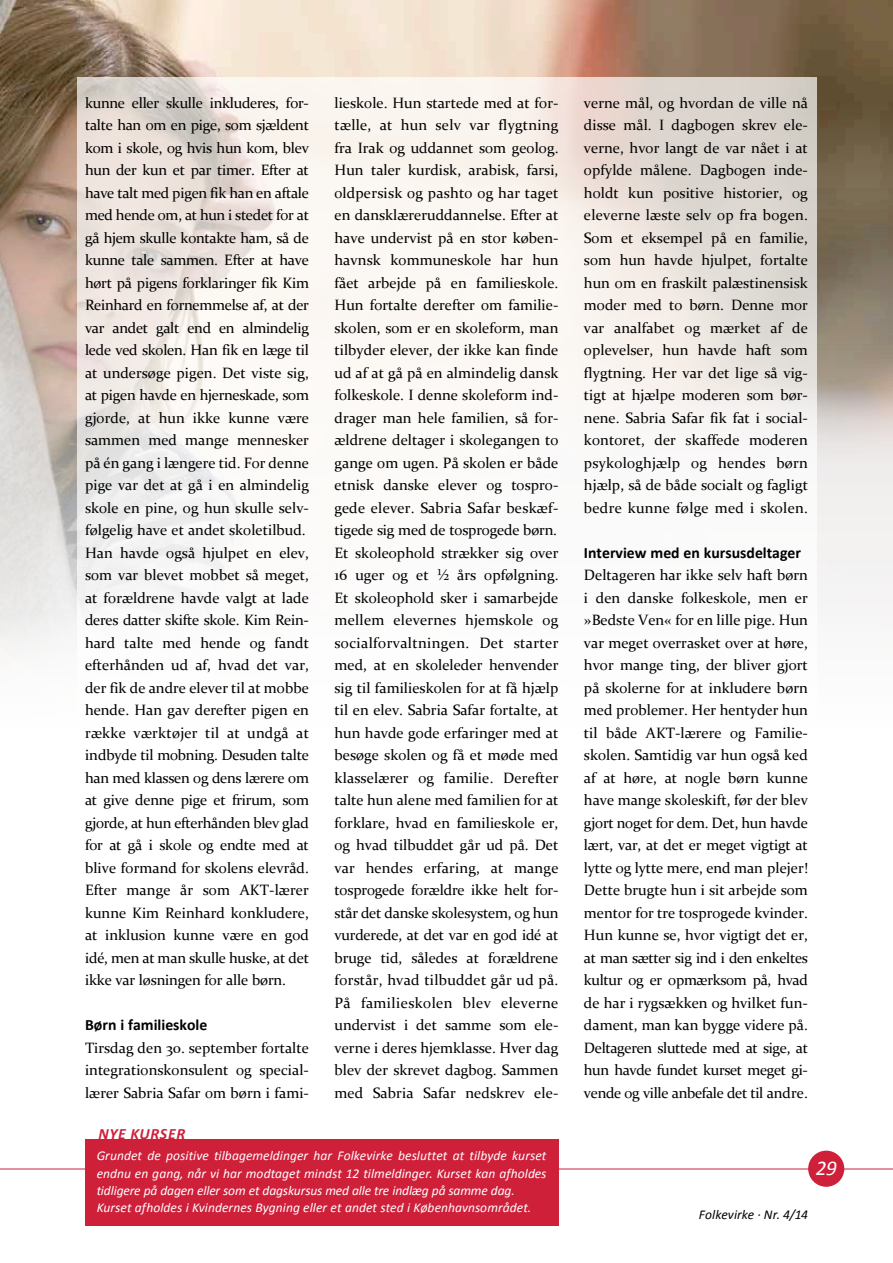
<style>
.page{position:relative;width:893px;height:1263px;background:#fff}
.page>*{position:absolute;margin:0;border:0;box-sizing:border-box;transform-origin:0 0}
.t1{font:italic 21px "Calibri";color:#fff}
.t2{font:700 15.75px "Calibri";color:#000}
.t3{font:italic 700 15.75px "Calibri";letter-spacing:.04em;color:#cf203a}
.t4{font:15px/22.5px "Constantia";color:#000}
.t5{font:italic 13.5px/17.2px "Calibri";letter-spacing:.005em;color:#fff}
.t6{font:italic 13.5px "Calibri";color:#000}
</style>
<div class="page">
<img style="left:0;top:0;width:893px;height:655px">
<svg style="left:77px;top:77px;width:739px;height:578px;fill:#faf7f3"></svg>
<div style="left:808px;top:1150px;width:36px;height:37px;background:#cf203a;border-radius:50%"></div>
<hr style="left:0;top:1168px;width:893px;height:1px;background:#cf203a">
<div style="left:85px;top:1139px;width:474px;height:86px;background:#cf203a"></div>
<p class="t4" style="left:85px;top:91px;width:225px">kunne eller skulle inkluderes, for&shy;talte han om en pige, som sjældent kom i skole, og hvis hun kom, blev hun der kun et par timer. Efter at have talt med pigen fik han en aftale med hende om, at hun i stedet for at gå hjem skulle kontakte ham, så de kunne tale sammen. Efter at have hørt på pigens forklaringer fik Kim<br>Reinhard en fornemmelse af, at der var andet galt end en almindelig lede ved skolen. Han fik en læge til at undersøge pigen. Det viste sig, at pigen havde en hjerneskade, som gjorde, at hun ikke kunne være sammen med mange mennesker på én gang i længere tid. For denne pige var det at gå i en almindelig skole en pine, og hun skulle selv&shy;følgelig have et andet skoletilbud.<br>Han havde også hjulpet en elev, som var blevet mobbet så meget, at forældrene havde valgt at lade deres datter skifte skole. Kim Rein&shy;hard talte med hende og fandt efterhånden ud af, hvad det var, der fik de andre elever til at mobbe hende. Han gav derefter pigen en række værktøjer til at undgå at indbyde til mobning. Desuden talte han med klassen og dens lærere om at give denne pige et frirum, som gjorde, at hun efterhånden blev glad for at gå i skole og endte med at blive formand for skolens elevråd.<br>Efter mange år som AKT-lærer kunne Kim Reinhard konkludere, at inklusion kunne være en god idé, men at man skulle huske, at det ikke var løsningen for alle børn.</p>
<p class="t2" style="left:85px;top:1015px;width:124px">Børn i familieskole</p>
<p class="t4" style="left:85px;top:1036px;width:225px;text-align:justify">Tirsdag den 30. september fortalte integrationskonsulent og special&shy;lærer Sabria Safar om børn i fami-</p>
<p class="t3" style="left:99px;top:1124px;width:88px">NyE KURSER</p>
<p class="t4" style="left:334px;top:91px;width:225px">lieskole. Hun startede med at for&shy;tælle, at hun selv var flygtning fra Irak og uddannet som geolog.<br>Hun taler kurdisk, arabisk, farsi, oldpersisk og pashto og har taget en dansklæreruddannelse. Efter at have undervist på en stor køben&shy;havnsk kommuneskole har hun fået arbejde på en familieskole.<br>Hun fortalte derefter om familie&shy;skolen, som er en skoleform, man tilbyder elever, der ikke kan finde ud af at gå på en almindelig dansk folkeskole. I denne skoleform ind&shy;drager man hele familien, så for&shy;ældrene deltager i skolegangen to gange om ugen. På skolen er både etnisk danske elever og tospro&shy;gede elever. Sabria Safar beskæf&shy;tigede sig med de tosprogede børn.<br>Et skoleophold strækker sig over<br>16 uger og et ½ års opfølgning.<br>Et skoleophold sker i samarbejde mellem elevernes hjemskole og socialforvaltningen. Det starter med, at en skoleleder henvender sig til familieskolen for at få hjælp til en elev. Sabria Safar fortalte, at hun havde gode erfaringer med at besøge skolen og få et møde med klasselærer og familie. Derefter talte hun alene med familien for at forklare, hvad en familieskole er, og hvad tilbuddet går ud på. Det var hendes erfaring, at mange tosprogede forældre ikke helt for&shy;står det danske skolesystem, og hun vurderede, at det var en god idé at bruge tid, således at forældrene forstår, hvad tilbuddet går ud på.<br>På familieskolen blev eleverne undervist i det samme som ele&shy;verne i deres hjemklasse. Hver dag blev der skrevet dagbog. Sammen med Sabria Safar nedskrev ele-</p>
<p class="t4" style="left:584px;top:91px;width:225px">verne mål, og hvordan de ville nå disse mål. I dagbogen skrev ele&shy;verne, hvor langt de var nået i at opfylde målene. Dagbogen inde&shy;holdt kun positive historier, og eleverne læste selv op fra bogen.<br>Som et eksempel på en familie, som hun havde hjulpet, fortalte hun om en fraskilt palæstinensisk moder med to børn. Denne mor var analfabet og mærket af de oplevelser, hun havde haft som flygtning. Her var det lige så vig&shy;tigt at hjælpe moderen som bør&shy;nene. Sabria Safar fik fat i social&shy;kontoret, der skaffede moderen psykologhjælp og hendes børn hjælp, så de både socialt og fagligt bedre kunne følge med i skolen.</p>
<p class="t2" style="left:584px;top:543px;width:219px">Interview med en kursusdeltager</p>
<p class="t4" style="left:584px;top:563px;width:225px">Deltageren har ikke selv haft børn i den danske folkeskole, men er »Bedste Ven« for en lille pige. Hun var meget overrasket over at høre, hvor mange ting, der bliver gjort på skolerne for at inkludere børn med problemer. Her hentyder hun til både AKT-lærere og Familie&shy;skolen. Samtidig var hun også ked af at høre, at nogle børn kunne have mange skoleskift, før der blev gjort noget for dem. Det, hun havde lært, var, at det er meget vigtigt at lytte og lytte mere, end man plejer!<br>Dette brugte hun i sit arbejde som mentor for tre tosprogede kvinder.<br>Hun kunne se, hvor vigtigt det er, at man sætter sig ind i den enkeltes kultur og er opmærksom på, hvad de har i rygsækken og hvilket fun&shy;dament, man kan bygge videre på.<br>Deltageren sluttede med at sige, at hun havde fundet kurset meget gi&shy;vende og ville anbefale det til andre.</p>
<p class="t5" style="left:97px;top:1146px;width:451px">Grundet de positive tilbagemeldinger har Folkevirke besluttet at tilbyde kurset endnu en gang, når vi har modtaget mindst 12 tilmeldinger. Kurset kan afholdes tidligere på dagen eller som et dagskursus med alle tre indlæg på samme dag.<br>Kurset afholdes i Kvindernes Bygning eller et andet sted i Københavnsområdet.</p>
<h1 class="t1" style="left:816px;top:1155px;width:22px">29</h1>
<p class="t6" style="left:699px;top:1206px;width:111px">Folkevirke · Nr. 4/14</p>
</div>
